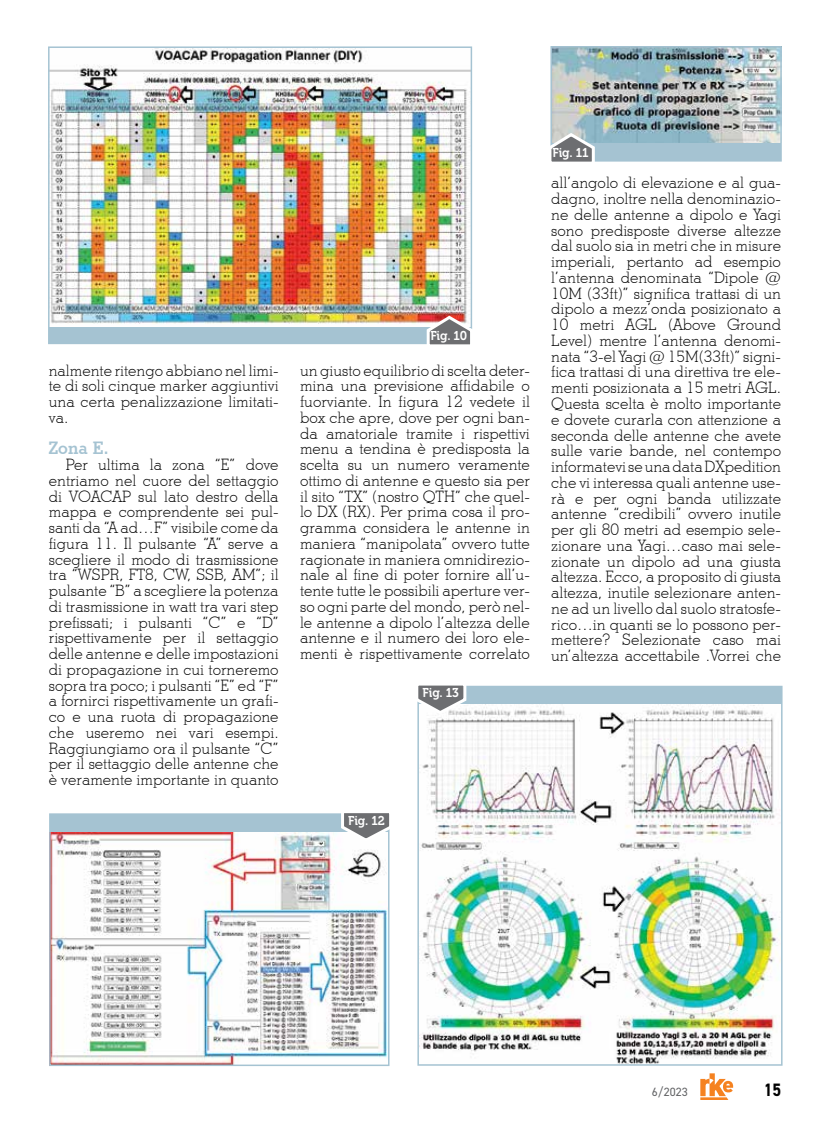
<style>
.page{position:relative;width:830px;height:1127px;background:#fff}
.page>*{position:absolute;margin:0;border:0;box-sizing:border-box;transform-origin:0 0}
.t1{font:700 18px "DIN2014";color:#000;scale:.9 1}
.t2{font:700 17.4px "Stymie BT";color:#a5c3d2}
.t3{font:300 15.75px/15.8px "Stymie BT";color:#000;text-align:justify}
.t4{font:12.75px "Museo 700";letter-spacing:-.01em;color:#fff;scale:.95 1}
.t5{font:12px "DIN2014";color:#636466}
</style>
<div class="page">
<svg style="left:700px;top:1073px;width:32px;height:27px"></svg>
<div style="left:49px;top:47px;width:422px;height:296px;background:#a5c3d2"></div>
<img style="left:51px;top:49px;width:418px;height:277px">
<div style="left:48px;top:46px;width:424px;height:298px;border:2px solid #a5c3d2"></div>
<div style="left:551px;top:47px;width:229px;height:114px;background:#a5c3d2"></div>
<img style="left:553px;top:49px;width:225px;height:93px">
<div style="left:550px;top:46px;width:231px;height:116px;border:2px solid #a5c3d2"></div>
<div style="left:50px;top:814px;width:338px;height:251px;background:#a5c3d2"></div>
<img style="left:52px;top:832px;width:334px;height:231px">
<div style="left:49px;top:813px;width:340px;height:253px;border:2px solid #a5c3d2"></div>
<div style="left:418px;top:686px;width:363px;height:379px;background:#a5c3d2"></div>
<img style="left:420px;top:704px;width:359px;height:359px">
<div style="left:417px;top:686px;width:365px;height:380px;border:2px solid #a5c3d2"></div>
<svg style="left:425px;top:313px;width:48px;height:32px;background:#a78e8f"></svg>
<svg style="left:550px;top:130px;width:47px;height:32px;background:#9aa1a4"></svg>
<svg style="left:339px;top:813px;width:51px;height:31px;background:#aaacae"></svg>
<svg style="left:417px;top:685px;width:51px;height:32px;background:#abadaf"></svg>
<p class="t3" style="left:49px;top:362px;width:231px">nalmente ritengo abbiano nel limi&shy;te di soli cinque marker aggiuntivi una certa penalizzazione limitati&shy;va.</p>
<p class="t2" style="left:49px;top:438px;width:61px">Zona E.</p>
<p class="t3" style="left:49px;top:456px;width:231px;text-indent:17px">Per ultima la zona “E” dove entriamo nel cuore del settaggio di VOACAP sul lato destro della mappa e comprendente sei pul&shy;santi da “A ad…F” visibile come da figura 11. Il pulsante “A” serve a scegliere il modo di trasmissione tra “WSPR, FT8, CW, SSB, AM”; il pulsante “B” a scegliere la potenza di trasmissione in watt tra vari step prefissati; i pulsanti “C” e “D” rispettivamente per il settaggio delle antenne e delle impostazioni di propagazione in cui torneremo sopra tra poco; i pulsanti “E” ed “F” a fornirci rispettivamente un grafi&shy;co e una ruota di propagazione che useremo nei vari esempi.<br>Raggiungiamo ora il pulsante “C” per il settaggio delle antenne che è veramente importante in quanto</p>
<p class="t4" style="left:430px;top:329px;width:40px">Fig. 10</p>
<p class="t3" style="left:300px;top:362px;width:231px">un giusto equilibrio di scelta deter&shy;mina una previsione affidabile o fuorviante. In figura 12 vedete il box che apre, dove per ogni ban&shy;da amatoriale tramite i rispettivi menu a tendina è predisposta la scelta su un numero veramente ottimo di antenne e questo sia per il sito “TX” (nostro QTH” che quel&shy;lo DX (RX). Per prima cosa il pro&shy;gramma considera le antenne in maniera “manipolata” ovvero tutte ragionate in maniera omnidirezio&shy;nale al fine di poter fornire all’u&shy;tente tutte le possibili aperture ver&shy;so ogni parte del mondo, però nel&shy;le antenne a dipolo l’altezza delle antenne e il numero dei loro ele&shy;menti è rispettivamente correlato</p>
<p class="t4" style="left:422px;top:686px;width:40px">Fig. 13</p>
<p class="t4" style="left:552px;top:146px;width:39px">Fig. 11</p>
<p class="t3" style="left:551px;top:175px;width:231px">all’angolo di elevazione e al gua&shy;dagno, inoltre nella denominazio&shy;ne delle antenne a dipolo e Yagi sono predisposte diverse altezze dal suolo sia in metri che in misure imperiali, pertanto ad esempio l’antenna denominata “Dipole @ 10M (33ft)” significa trattasi di un dipolo a mezz’onda posizionato a 10 metri AGL (Above Ground Level) mentre l’antenna denomi&shy;nata “3-el Yagi @ 15M(33ft)” signi&shy;fica trattasi di una direttiva tre ele&shy;menti posizionata a 15 metri AGL.<br>Questa scelta è molto importante e dovete curarla con attenzione a seconda delle antenne che avete sulle varie bande, nel contempo informatevi se una data DXpedition che vi interessa quali antenne use&shy;rà e per ogni banda utilizzate antenne “credibili” ovvero inutile per gli 80 metri ad esempio sele&shy;zionare una Yagi…caso mai sele&shy;zionate un dipolo ad una giusta altezza. Ecco, a proposito di giusta altezza, inutile selezionare anten&shy;ne ad un livello dal suolo stratosfe&shy;rico…in quanti se lo possono per&shy;mettere? Selezionate caso mai un’altezza accettabile .Vorrei che</p>
<p class="t4" style="left:348px;top:813px;width:40px">Fig. 12</p>
<p class="t5" style="left:651px;top:1084px;width:37px">6/2023</p>
<p class="t1" style="left:763px;top:1078px;width:21px">15</p>
</div>
